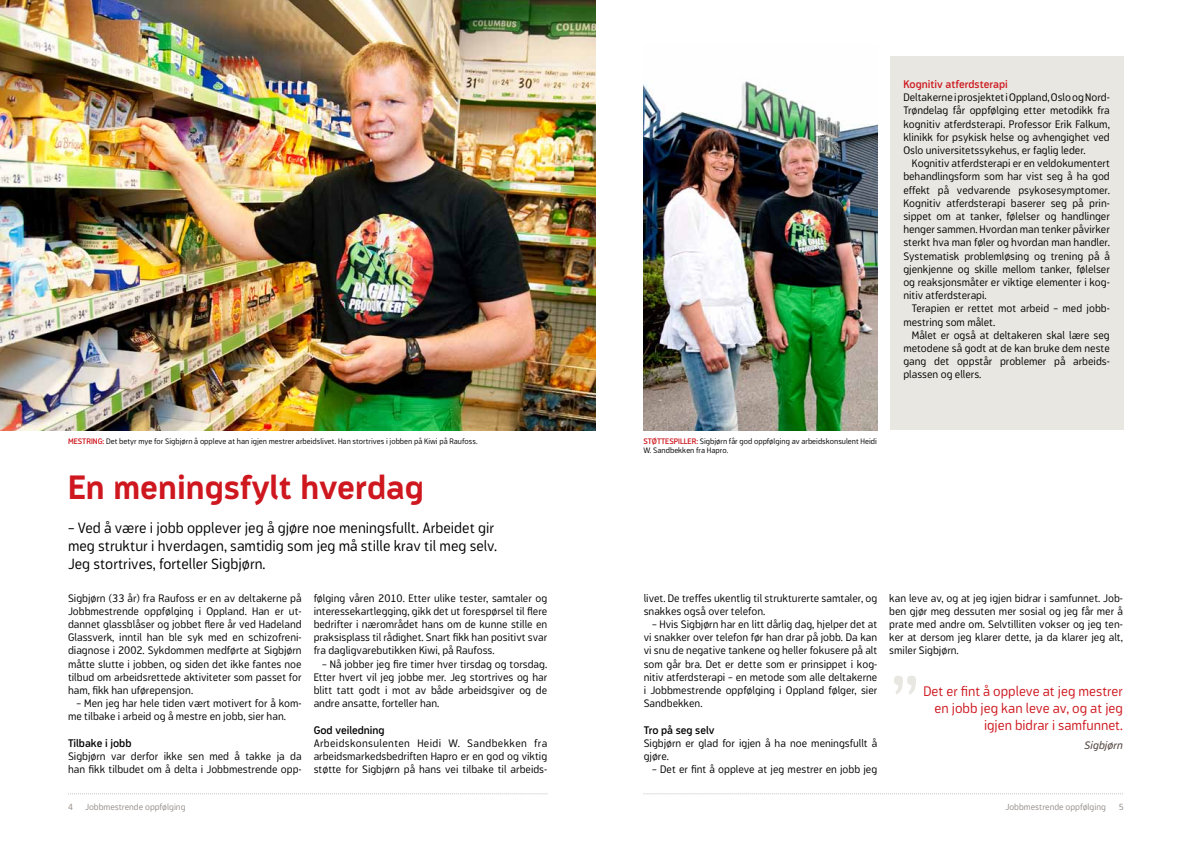
<style>
.page{position:relative;width:1191px;height:842px;background:#fff}
.page>*{position:absolute;margin:0;border:0;box-sizing:border-box;transform-origin:0 0}
.t1{font:300 80px "Modus";color:#e8e7e1}
.t2{font:700 33.4px "Modus";color:#ce171e}
.t3{font:300 15px/18px "Modus";color:#000}
.t4{font:300 14px/16.8px "Modus";color:#ce171e;text-align:right}
.t5{font:300 11px/13.2px "Modus";color:#000;text-align:justify}
.t6{font:600 11px "Modus";color:#ce171e}
.t7{font:italic 11px "Modus";color:#51443f}
.t8{font:300 9px "Modus";color:#958d88}
.t9{font:300 8px/9.6px "Modus";color:#000}
.s1{font-weight:600;color:#ce171e}
.s2{font-weight:600}
</style>
<div class="page">
<div style="left:889px;top:57px;width:234px;height:373px;background:#e8e7e1"></div>
<svg style="left:68px;top:793px;width:479px;height:1px"></svg>
<svg style="left:643px;top:793px;width:480px;height:1px"></svg>
<img style="left:0;top:0;width:596px;height:430px">
<img style="left:643px;top:81px;width:234px;height:349px">
<p class="t6" style="left:903px;top:78px;width:106px">Kognitiv atferdsterapi</p>
<p class="t5" style="left:903px;top:91px;width:208px">Deltakerne i prosjektet i Oppland, Oslo og Nord-</p>
<p class="t5" style="left:903px;top:104px;width:208px">Trøndelag får oppfølging etter metodikk fra</p>
<p class="t5" style="left:903px;top:117px;width:208px">kognitiv atferdsterapi. Professor Erik Falkum,</p>
<p class="t5" style="left:903px;top:130px;width:208px">klinikk for psykisk helse og avhengighet ved</p>
<p class="t5" style="left:903px;top:144px;width:184px">Oslo universitetssykehus, er faglig leder.</p>
<p class="t5" style="left:911px;top:157px;width:199px">Kognitiv atferdsterapi er en veldokumentert</p>
<p class="t5" style="left:903px;top:170px;width:208px">behandlingsform som har vist seg å ha god</p>
<p class="t5" style="left:903px;top:183px;width:208px">effekt på vedvarende psykosesymptomer.</p>
<p class="t5" style="left:903px;top:196px;width:208px">Kognitiv atferdsterapi baserer seg på prin-</p>
<p class="t5" style="left:903px;top:210px;width:208px">sippet om at tanker, følelser og handlinger</p>
<p class="t5" style="left:903px;top:223px;width:208px">henger sammen. Hvordan man tenker påvirker</p>
<p class="t5" style="left:903px;top:236px;width:208px">sterkt hva man føler og hvordan man handler.</p>
<p class="t5" style="left:903px;top:249px;width:208px">Systematisk problemløsing og trening på å</p>
<p class="t5" style="left:903px;top:262px;width:208px">gjenkjenne og skille mellom tanker, følelser</p>
<p class="t5" style="left:903px;top:289px;width:85px">nitiv atferdsterapi.</p>
<p class="t5" style="left:903px;top:315px;width:93px">mestring som målet.</p>
<p class="t5" style="left:911px;top:328px;width:199px">Målet er også at deltakeren skal lære seg</p>
<p class="t5" style="left:903px;top:342px;width:208px">metodene så godt at de kan bruke dem neste</p>
<p class="t5" style="left:903px;top:355px;width:208px">gang det oppstår problemer på arbeids-</p>
<p class="t5" style="left:903px;top:368px;width:80px">plassen og ellers.</p>
<p class="t5" style="left:903px;top:276px;width:207px">og reaksjonsmåter er viktige elementer i kog-</p>
<p class="t5" style="left:911px;top:302px;width:199px">Terapien er rettet mot arbeid – med jobb-</p>
<p class="t9" style="left:68px;top:436px;width:411px"><span class="s1">MESTRING:</span> Det betyr mye for Sigbjørn å oppleve at han igjen mestrer arbeidslivet. Han stortrives i jobben på Kiwi på Raufoss.</p>
<p class="t9" style="left:643px;top:436px;width:235px"><span class="s1">STøTTESPIllER:</span> Sigbjørn får god oppfølging av arbeidskonsulent Heidi<br>W. Sandbekken fra Hapro.</p>
<h1 class="t2" style="left:68px;top:469px;width:357px">En meningsfylt hverdag</h1>
<p class="t3" style="left:68px;top:519px;width:430px">– Ved å være i jobb opplever jeg å gjøre noe meningsfullt. Arbeidet gir meg struktur i hverdagen, samtidig som jeg må stille krav til meg selv.<br>Jeg stortrives, forteller Sigbjørn.</p>
<p class="t5" style="left:68px;top:591px;width:235px">Sigbjørn (33 år) fra Raufoss er en av deltakerne på Jobbmestrende oppfølging i Oppland. Han er ut&shy;dannet glassblåser og jobbet flere år ved Hadeland Glassverk, inntil han ble syk med en schizofreni&shy;diagnose i 2002. Sykdommen medførte at Sigbjørn måtte slutte i jobben, og siden det ikke fantes noe tilbud om arbeidsrettede aktiviteter som passet for ham, fikk han uførepensjon.</p>
<p class="t5" style="left:68px;top:697px;width:235px;text-indent:9px">– Men jeg har hele tiden vært motivert for å kom&shy;me tilbake i arbeid og å mestre en jobb, sier han.</p>
<p class="t5" style="left:68px;top:736px;width:235px;text-align:left"><span class="s2">Tilbake i jobb<br></span>Sigbjørn var derfor ikke sen med å takke ja da han fikk tilbudet om å delta i Jobbmestrende opp-</p>
<p class="t5" style="left:314px;top:591px;width:235px">følging våren 2010. Etter ulike tester, samtaler og interessekartlegging, gikk det ut forespørsel til flere bedrifter i nærområdet hans om de kunne stille en praksisplass til rådighet. Snart fikk han positivt svar fra dagligvarebutikken Kiwi, på Raufoss.</p>
<p class="t5" style="left:314px;top:657px;width:235px;text-indent:9px">– Nå jobber jeg fire timer hver tirsdag og torsdag.<br>Etter hvert vil jeg jobbe mer. Jeg stortrives og har blitt tatt godt i mot av både arbeidsgiver og de andre ansatte, forteller han.</p>
<p class="t5" style="left:314px;top:723px;width:235px;text-align:left"><span class="s2">God veiledning<br></span>Arbeidskonsulenten Heidi W. Sandbekken fra arbeidsmarkedsbedriften Hapro er en god og viktig støtte for Sigbjørn på hans vei tilbake til arbeids-</p>
<p class="t5" style="left:643px;top:591px;width:235px">livet. De treffes ukentlig til strukturerte samtaler, og snakkes også over telefon.</p>
<p class="t5" style="left:643px;top:618px;width:235px;text-indent:9px">– Hvis Sigbjørn har en litt dårlig dag, hjelper det at vi snakker over telefon før han drar på jobb. Da kan vi snu de negative tankene og heller fokusere på alt som går bra. Det er dette som er prinsippet i kog&shy;nitiv atferdsterapi – en metode som alle deltakerne i Jobbmestrende oppfølging i Oppland følger, sier Sandbekken.</p>
<p class="t5" style="left:643px;top:723px;width:235px;text-align:left"><span class="s2">Tro på seg selv<br></span>Sigbjørn er glad for igjen å ha noe meningsfullt å gjøre.</p>
<p class="t5" style="left:652px;top:763px;width:226px">– Det er fint å oppleve at jeg mestrer en jobb jeg</p>
<p class="t5" style="left:889px;top:591px;width:235px">kan leve av, og at jeg igjen bidrar i samfunnet. Job&shy;ben gjør meg dessuten mer sosial og jeg får mer å prate med andre om. Selvtilliten vokser og jeg ten&shy;ker at dersom jeg klarer dette, ja da klarer jeg alt, smiler Sigbjørn.</p>
<h1 class="t1" style="left:890px;top:660px;width:31px">”</h1>
<p class="t4" style="left:923px;top:683px;width:201px">Det er fint å oppleve at jeg mestrer en jobb jeg kan leve av, og at jeg igjen bidrar i samfunnet.</p>
<p class="t7" style="left:1084px;top:739px;width:40px">Sigbjørn</p>
<p class="t8" style="left:68px;top:802px;width:7px">4</p>
<p class="t8" style="left:85px;top:802px;width:102px">Jobbmestrende oppfølging</p>
<p class="t8" style="left:1005px;top:802px;width:102px">Jobbmestrende oppfølging</p>
<p class="t8" style="left:1118px;top:802px;width:7px">5</p>
</div>
